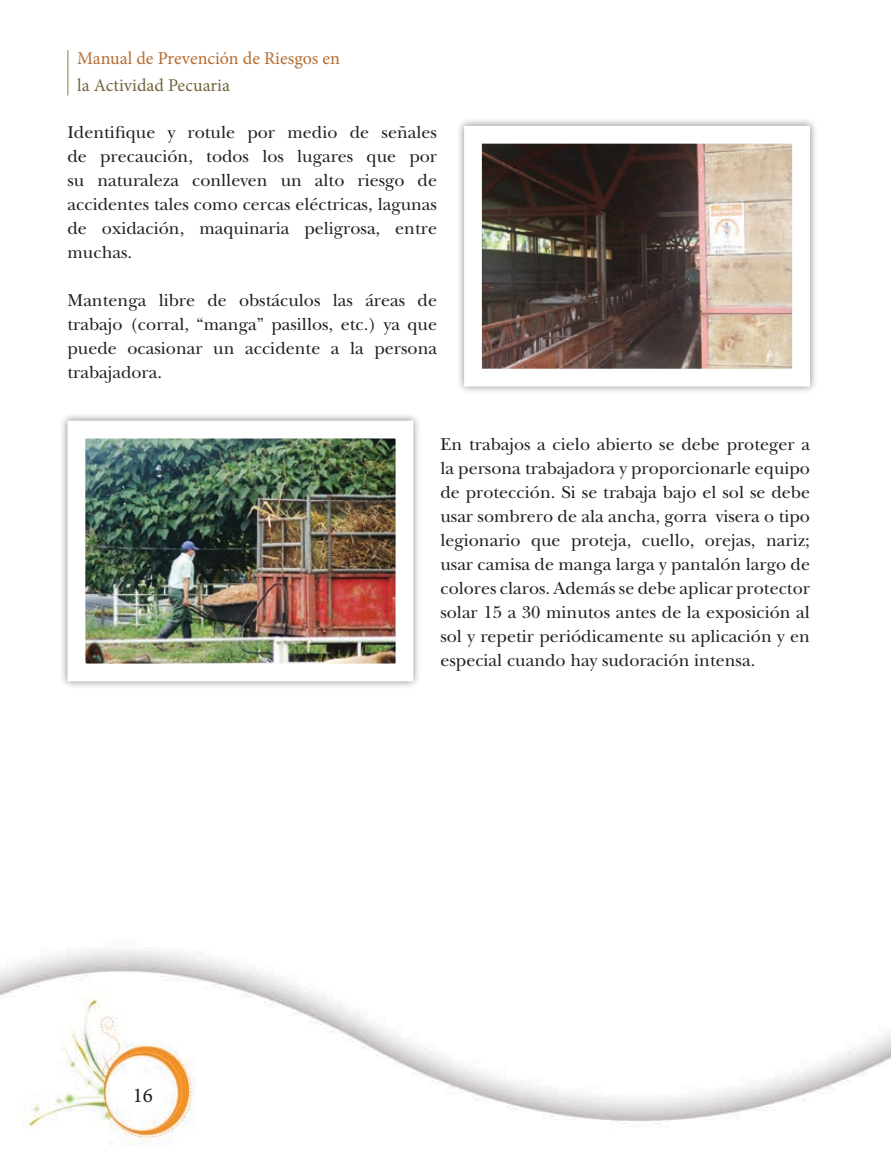
<style>
.page{position:relative;width:891px;height:1161px;background:#fff}
.page>*{position:absolute;margin:0;border:0;box-sizing:border-box;transform-origin:0 0}
.t1{font:21px "Minion Pro";color:#231f20}
.t2{font:18px/24px "New Baskerville Std";color:#231f20;text-align:justify}
.t3{font:18px "Minion Pro";color:#b56d32}
.t4{font:18px "Minion Pro";letter-spacing:.005em;color:#75643c}
</style>
<div class="page">
<img style="left:0;top:50px;width:891px;height:1095px">
<hr style="left:68px;top:50px;width:1px;height:46px;background:#84873e">
<div style="left:456px;top:118px;width:362px;height:277px;background:#231f20;opacity:.54"></div>
<img style="left:483px;top:145px;width:308px;height:223px">
<div style="left:59px;top:412px;width:363px;height:277px;background:#231f20;opacity:.54"></div>
<img style="left:87px;top:440px;width:307px;height:222px">
<p class="t3" style="left:77px;top:47px;width:264px">Manual de Prevención de Riesgos en</p>
<p class="t4" style="left:77px;top:74px;width:154px">la Actividad Pecuaria</p>
<p class="t2" style="left:68px;top:120px;width:371px">Identifique y rotule por medio de señales de precaución, todos los lugares que por su naturaleza conlleven un alto riesgo de accidentes tales como cercas eléctricas, lagunas de oxidación, maquinaria peligrosa, entre muchas.</p>
<p class="t2" style="left:68px;top:288px;width:371px">Mantenga libre de obstáculos las áreas de trabajo (corral, “manga” pasillos, etc.) ya que puede ocasionar un accidente a la persona trabajadora.</p>
<p class="t1" style="left:133px;top:1081px;width:22px">16</p>
<p class="t2" style="left:440px;top:432px;width:371px">En trabajos a cielo abierto se debe proteger a la persona trabajadora y proporcionarle equipo de protección. Si se trabaja bajo el sol se debe usar sombrero de ala ancha, gorra visera o tipo legionario que proteja, cuello, orejas, nariz; usar camisa de manga larga y pantalón largo de colores claros. Además se debe aplicar protector solar 15 a 30 minutos antes de la exposición al sol y repetir periódicamente su aplicación y en especial cuando hay sudoración intensa.</p>
</div>
